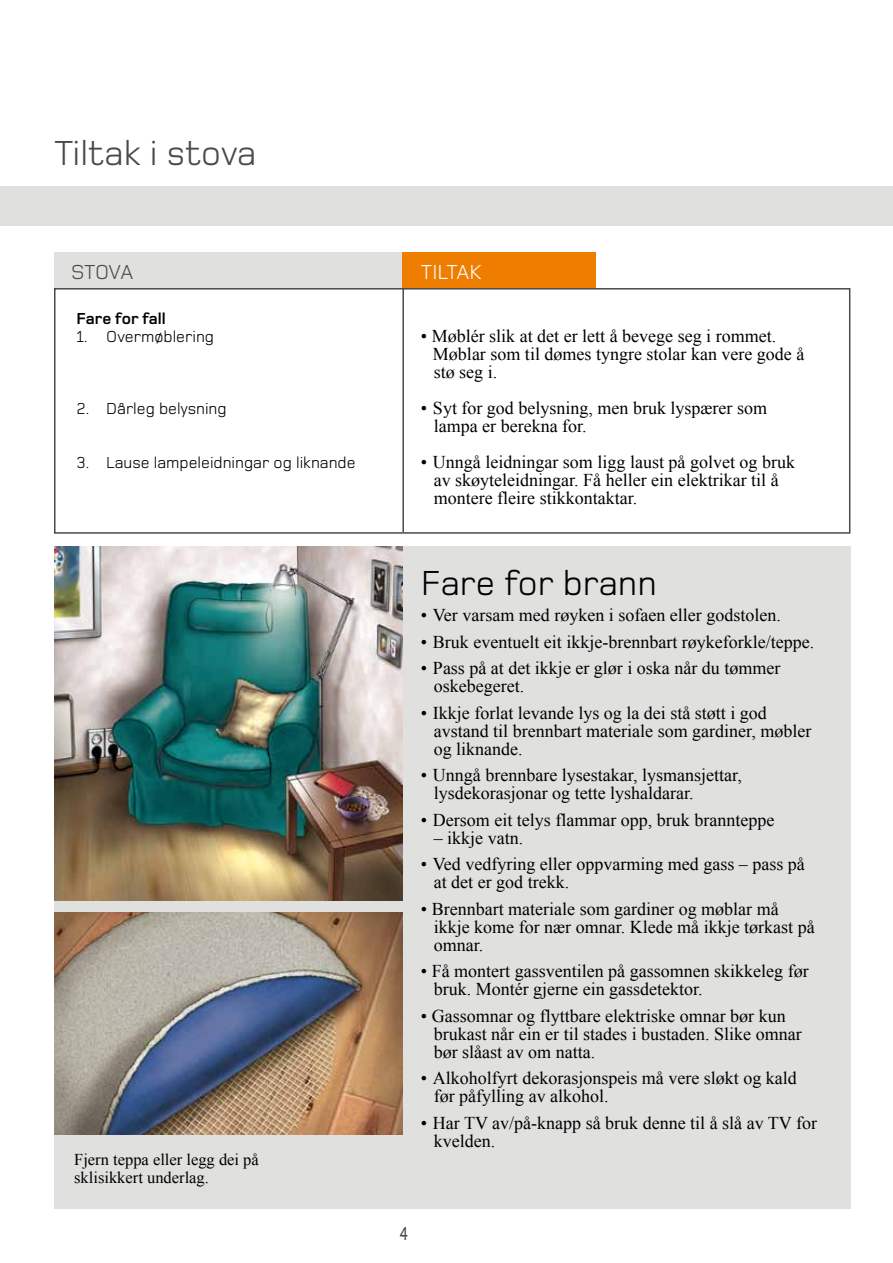
<style>
.page{position:relative;width:893px;height:1263px;background:#fff}
.page>*{position:absolute;margin:0;border:0;box-sizing:border-box;transform-origin:0 0}
.t1{font:36px "Foundry Monoline";letter-spacing:-.01em;color:#4a4a49}
.t2{font:36px "Foundry Monoline";color:#000}
.t3{font:21px "Foundry Monoline";color:#fff}
.t4{font:21px "Foundry Monoline";color:#4a4a49}
.t5{font:500 19.5px "Foundry Monoline";color:#4a4a49;scale:.8 1}
.t6{font:18px/18px "Times New Roman";color:#000}
.t7{font:16.5px "Foundry Monoline";color:#000}
.t8{font:16.5px/18px "Times New Roman";color:#000}
.t9{font:700 16.5px "Foundry Monoline";color:#000}
</style>
<div class="page">
<div style="left:0;top:186px;width:893px;height:39px;background:#e0e0df"></div>
<div style="left:54px;top:546px;width:796px;height:663px;background:#e0e0df"></div>
<div style="left:54px;top:252px;width:348px;height:136px;background:#e0e0df"></div>
<div style="left:402px;top:252px;width:194px;height:136px;background:#ef7d00"></div>
<div style="left:54px;top:288px;width:796px;height:246px;background:#fff;border:2px solid #4a4a49"></div>
<hr style="left:402px;top:289px;width:2px;height:243px;background:#4a4a49">
<img style="left:54px;top:546px;width:348px;height:354px">
<img style="left:54px;top:913px;width:348px;height:221px">
<h1 class="t1" style="left:54px;top:134px;width:204px">Tiltak i stova</h1>
<p class="t4" style="left:71px;top:261px;width:64px">Stova</p>
<p class="t9" style="left:77px;top:310px;width:91px">Fare for fall</p>
<p class="t7" style="left:77px;top:328px;width:139px">1. Overmøblering</p>
<p class="t7" style="left:77px;top:400px;width:152px">2. Dårleg belysning</p>
<p class="t7" style="left:77px;top:454px;width:281px">3. Lause lampeleidningar og liknande</p>
<p class="t8" style="left:74px;top:1150px;width:186px">Fjern teppa eller legg dei på sklisikkert underlag.</p>
<p class="t3" style="left:421px;top:261px;width:62px">Tiltak</p>
<p class="t6" style="left:433px;top:327px;width:373px;text-indent:-12px">• Møblér slik at det er lett å bevege seg i rommet.<br>Møblar som til dømes tyngre stolar kan vere gode å stø seg i.</p>
<p class="t6" style="left:434px;top:399px;width:335px;text-indent:-13px">• Syt for god belysning, men bruk lyspærer som lampa er berekna for.</p>
<p class="t6" style="left:434px;top:453px;width:363px;text-indent:-13px">• Unngå leidningar som ligg laust på golvet og bruk av skøyteleidningar. Få heller ein elektrikar til å montere fleire stikkontaktar.</p>
<h1 class="t2" style="left:421px;top:564px;width:237px">Fare for brann</h1>
<p class="t6" style="left:421px;top:606px;width:361px">• Ver varsam med røyken i sofaen eller godstolen.</p>
<p class="t6" style="left:421px;top:632px;width:395px">• Bruk eventuelt eit ikkje-brennbart røykeforkle/teppe.</p>
<p class="t6" style="left:434px;top:659px;width:348px;text-indent:-13px">• Pass på at det ikkje er glør i oska når du tømmer oskebegeret.</p>
<p class="t6" style="left:434px;top:703px;width:379px;text-indent:-13px">• Ikkje forlat levande lys og la dei stå støtt i god avstand til brennbart materiale som gardiner, møbler og liknande.</p>
<p class="t6" style="left:434px;top:766px;width:310px;text-indent:-13px">• Unngå brennbare lysestakar, lysmansjettar, lysdekorasjonar og tette lyshaldarar.</p>
<p class="t6" style="left:421px;top:810px;width:355px">• Dersom eit telys flammar opp, bruk brannteppe</p>
<p class="t6" style="left:434px;top:828px;width:91px">– ikkje vatn.</p>
<p class="t6" style="left:434px;top:855px;width:373px;text-indent:-13px">• Ved vedfyring eller oppvarming med gass – pass på at det er god trekk.</p>
<p class="t6" style="left:434px;top:899px;width:382px;text-indent:-13px">• Brennbart materiale som gardiner og møblar må ikkje kome for nær omnar. Klede må ikkje tørkast på omnar.</p>
<p class="t6" style="left:434px;top:962px;width:376px;text-indent:-13px">• Få montert gassventilen på gassomnen skikkeleg før bruk. Montér gjerne ein gassdetektor.</p>
<p class="t6" style="left:434px;top:1006px;width:369px;text-indent:-13px">• Gassomnar og flyttbare elektriske omnar bør kun brukast når ein er til stades i bustaden. Slike omnar bør slåast av om natta.</p>
<p class="t6" style="left:434px;top:1069px;width:365px;text-indent:-13px">• Alkoholfyrt dekorasjonspeis må vere sløkt og kald før påfylling av alkohol.</p>
<p class="t6" style="left:434px;top:1113px;width:385px;text-indent:-13px">• Har TV av/på-knapp så bruk denne til å slå av TV for kvelden.</p>
<p class="t5" style="left:399px;top:1223px;width:12px">4</p>
</div>
